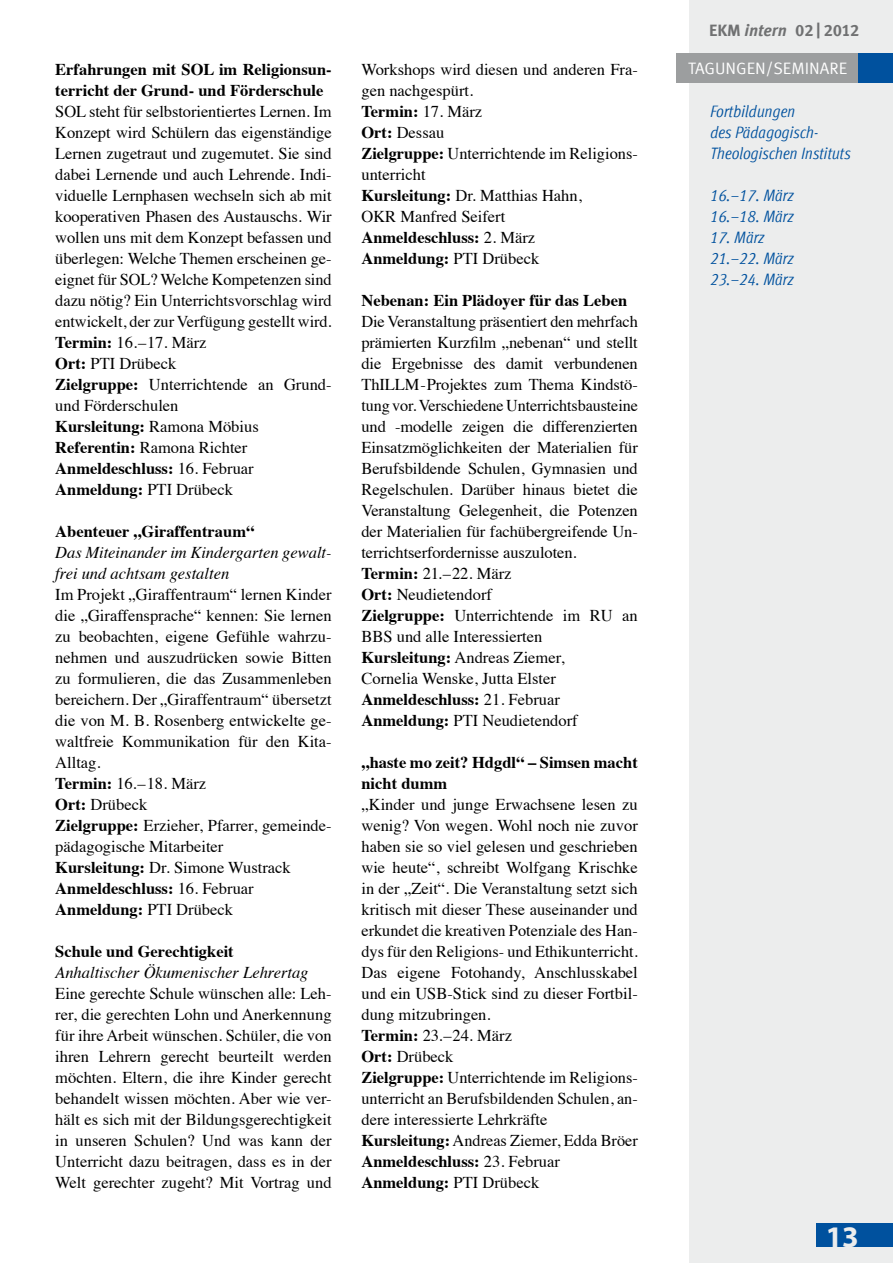
<style>
.page{position:relative;width:893px;height:1263px;background:#fff}
.page>*{position:absolute;margin:0;border:0;box-sizing:border-box;transform-origin:0 0}
.t1{font:700 30px "Myriad Pro";color:#eceded}
.t2{font:16.5px/21px "Times";color:#000}
.t3{font:italic condensed 16.5px/21px "Meta Offc";color:#00519e}
.t4{font:700 16.5px "Times";color:#000}
.t5{font:16.5px "Meta Offc Norm";color:#fff}
.t6{font:700 16.5px "Meta Offc";letter-spacing:-.02em;color:#707172}
.s1{font-style:italic}
.s2{font-weight:700}
</style>
<div class="page">
<div style="left:689px;top:0;width:204px;height:1263px;background:#eceded"></div>
<div style="left:676px;top:53px;width:183px;height:30px;background:#9c9e9f"></div>
<div style="left:859px;top:53px;width:34px;height:30px;background:#00519e"></div>
<div style="left:816px;top:1223px;width:77px;height:23px;background:#00519e"></div>
<p class="t6" style="left:709px;top:21px;width:152px">EKM <span class="s1">intern</span> 02 | 2012</p>
<p class="t4" style="left:55px;top:54px;width:278px">Erfahrungen mit SOL im Religionsun-</p>
<p class="t5" style="left:688px;top:59px;width:161px">TAGUNGEN/SEMINARE</p>
<p class="t2" style="left:55px;top:79px;width:278px"><span class="s2">terricht der Grund- und Förderschule </span>SOL steht für selbstorientiertes Lernen. Im Konzept wird Schülern das eigenständige Lernen zugetraut und zugemutet. Sie sind dabei Lernende und auch Lehrende. Indi&shy;viduelle Lernphasen wechseln sich ab mit kooperativen Phasen des Austauschs. Wir wollen uns mit dem Konzept befassen und überlegen: Welche Themen erscheinen ge&shy;eignet für SOL? Welche Kompetenzen sind dazu nötig? Ein Unterrichtsvorschlag wird entwickelt, der zur Verfügung gestellt wird.<br><span class="s2">Termin:</span> 16.–17. März<br><span class="s2">Ort:</span> PTI Drübeck<br><span class="s2">Zielgruppe:</span> Unterrichtende an Grund&shy;und Förderschulen<br><span class="s2">Kursleitung:</span> Ramona Möbius <span class="s2">Referentin:</span> Ramona Richter <span class="s2">Anmeldeschluss:</span> 16. Februar <span class="s2">Anmeldung:</span> PTI Drübeck</p>
<p class="t2" style="left:55px;top:520px;width:278px"><span class="s2">Abenteuer „Giraffentraum“<br></span><span class="s1">Das Miteinander im Kindergarten gewalt&shy;frei und achtsam gestalten<br></span>Im Projekt „Giraffentraum“ lernen Kinder die „Giraffensprache“ kennen: Sie lernen zu beobachten, eigene Gefühle wahrzu&shy;nehmen und auszudrücken sowie Bitten zu formulieren, die das Zusammenleben bereichern. Der „Giraffentraum“ übersetzt die von M. B. Rosenberg entwickelte ge&shy;waltfreie Kommunikation für den Kita-<br>Alltag.<br><span class="s2">Termin:</span> 16.–18. März<br><span class="s2">Ort:</span> Drübeck<br><span class="s2">Zielgruppe:</span> Erzieher, Pfarrer, gemeinde&shy;pädagogische Mitarbeiter<br><span class="s2">Kursleitung:</span> Dr. Simone Wustrack<br><span class="s2">Anmeldeschluss:</span> 16. Februar<br><span class="s2">Anmeldung:</span> PTI Drübeck</p>
<p class="t2" style="left:55px;top:940px;width:278px"><span class="s2">Schule und Gerechtigkeit<br></span><span class="s1">Anhaltischer Ökumenischer Lehrertag </span>Eine gerechte Schule wünschen alle: Leh&shy;rer, die gerechten Lohn und Anerkennung für ihre Arbeit wünschen. Schüler, die von ihren Lehrern gerecht beurteilt werden möchten. Eltern, die ihre Kinder gerecht behandelt wissen möchten. Aber wie ver&shy;hält es sich mit der Bildungsgerechtigkeit in unseren Schulen? Und was kann der Unterricht dazu beitragen, dass es in der Welt gerechter zugeht? Mit Vortrag und</p>
<p class="t2" style="left:361px;top:58px;width:278px">Workshops wird diesen und anderen Fra&shy;gen nachgespürt.<br><span class="s2">Termin:</span> 17. März<br><span class="s2">Ort:</span> Dessau<br><span class="s2">Zielgruppe:</span> Unterrichtende im Religions&shy;unterricht<br><span class="s2">Kursleitung:</span> Dr. Matthias Hahn,<br>OKR Manfred Seifert<br><span class="s2">Anmeldeschluss:</span> 2. März<br><span class="s2">Anmeldung:</span> PTI Drübeck</p>
<p class="t2" style="left:361px;top:289px;width:278px"><span class="s2">Nebenan: Ein Plädoyer für das Leben </span>Die Veranstaltung präsentiert den mehrfach prämierten Kurzfilm „nebenan“ und stellt die Ergebnisse des damit verbundenen ThILLM-Projektes zum Thema Kindstö&shy;tung vor. Verschiedene Unterrichtsbausteine und -modelle zeigen die differenzierten Einsatzmöglichkeiten der Materialien für Berufsbildende Schulen, Gymnasien und Regelschulen. Darüber hinaus bietet die Veranstaltung Gelegenheit, die Potenzen der Materialien für fachübergreifende Un&shy;terrichtserfordernisse auszuloten.<br><span class="s2">Termin:</span> 21.–22. März<br><span class="s2">Ort:</span> Neudietendorf<br><span class="s2">Zielgruppe:</span> Unterrichtende im RU an BBS und alle Interessierten<br><span class="s2">Kursleitung:</span> Andreas Ziemer,<br>Cornelia Wenske, Jutta Elster <span class="s2">Anmeldeschluss:</span> 21. Februar <span class="s2">Anmeldung:</span> PTI Neudietendorf</p>
<p class="t2" style="left:361px;top:751px;width:278px"><span class="s2">„haste mo zeit? Hdgdl“ – Simsen macht nicht dumm<br></span>„Kinder und junge Erwachsene lesen zu wenig? Von wegen. Wohl noch nie zuvor haben sie so viel gelesen und geschrieben wie heute“, schreibt Wolfgang Krischke in der „Zeit“. Die Veranstaltung setzt sich kritisch mit dieser These auseinander und erkundet die kreativen Potenziale des Han&shy;dys für den Religions- und Ethikunterricht.<br>Das eigene Fotohandy, Anschlusskabel und ein USB-Stick sind zu dieser Fortbil&shy;dung mitzubringen.<br><span class="s2">Termin:</span> 23.–24. März<br><span class="s2">Ort:</span> Drübeck<br><span class="s2">Zielgruppe:</span> Unterrichtende im Religions&shy;unterricht an Berufsbildenden Schulen, an&shy;dere interessierte Lehrkräfte <span class="s2">Kursleitung:</span> Andreas Ziemer, Edda Bröer <span class="s2">Anmeldeschluss:</span> 23. Februar <span class="s2">Anmeldung:</span> PTI Drübeck</p>
<p class="t3" style="left:710px;top:101px;width:142px">Fortbildungen<br>des Pädagogisch-<br>Theologischen Instituts</p>
<p class="t3" style="left:710px;top:185px;width:85px">16.–17. März<br>16.–18. März</p>
<p class="t3" style="left:710px;top:227px;width:85px">17. März<br>21.–22. März<br>23.–24. März</p>
<p class="t1" style="left:826px;top:1217px;width:35px">13</p>
</div>
